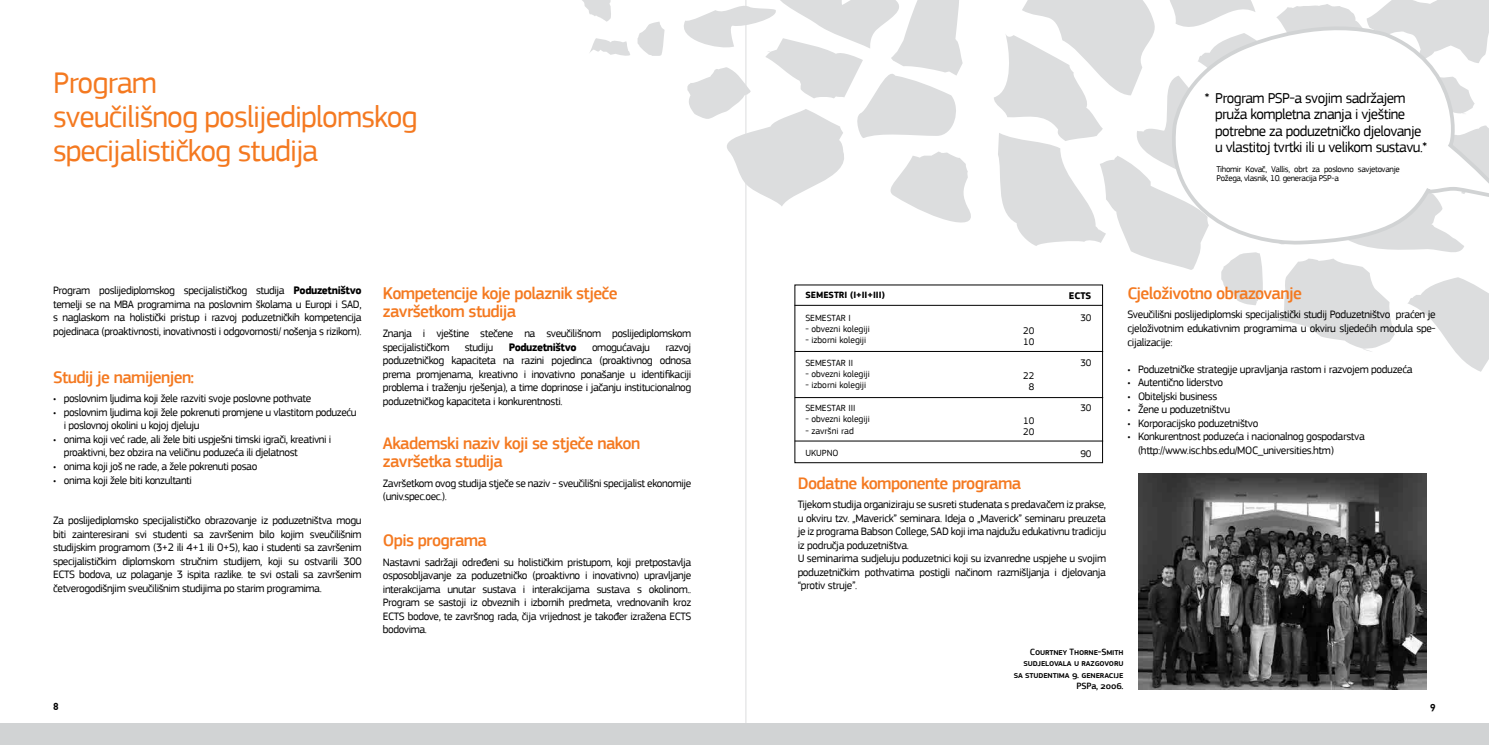
<style>
.page{position:relative;width:1489px;height:745px;background:#fff}
.page>*{position:absolute;margin:0;border:0;box-sizing:border-box;transform-origin:0 0}
.t1{font:31.25px/33.8px "PF Square Sans Pro";letter-spacing:-.03em;color:#f47920}
.t2{font:500 17.5px/18.8px "PF Square Sans Pro";letter-spacing:-.035em;color:#f47920}
.t3{font:15px/16.2px "PF Square Sans Pro";letter-spacing:-.035em;color:#000}
.t4{font:11.25px/13.5px "PF Square Sans Pro";letter-spacing:-.035em;color:#000}
.t5{font:700 11.25px "PF Square Sans Pro";letter-spacing:-.035em;color:#000}
.t6{font:10px/11.2px "PF Square Sans Pro";color:#000}
.t7{font:700 10px "PF Square Sans Pro";color:#000}
.t8{font:700 10px "DIN Alternate";color:#000}
.t9{font:9.38px "PF Square Sans Pro";color:#000}
.t10{font:500 9.38px/11.2px "PF Square Sans Pro";letter-spacing:-.015em;color:#000;text-align:right}
.t11{font:700 9.38px "PF Square Sans Pro";color:#000}
.t12{font:8.75px/9.4px "PF Square Sans Pro";letter-spacing:-.035em;color:#000}
.s1{font-weight:700}
</style>
<div class="page">
<hr style="left:745px;top:0;width:1px;height:744px;background:#dcddde">
<svg style="left:589px;top:38px;width:41px;height:18px"></svg>
<svg style="left:582px;top:0;width:29px;height:22px"></svg>
<svg style="left:637px;top:22px;width:27px;height:34px"></svg>
<svg style="left:684px;top:0;width:287px;height:233px"></svg>
<svg style="left:993px;top:0;width:495px;height:371px"></svg>
<div style="left:744px;top:723px;width:744px;height:21px;background:#d1d3d4"></div>
<div style="left:0;top:723px;width:744px;height:21px;background:#d1d3d4"></div>
<svg style="left:1164px;top:18px;width:324px;height:229px"></svg>
<hr style="left:794px;top:305px;width:308px;height:1px;background:#000">
<hr style="left:794px;top:351px;width:309px;height:1px;background:#000">
<hr style="left:794px;top:397px;width:309px;height:1px;background:#000">
<hr style="left:794px;top:440px;width:309px;height:1px;background:#000">
<img style="left:1138px;top:473px;width:287px;height:215px">
<h1 class="t1" style="left:53px;top:66px;width:366px">Program<br>sveučilišnog poslijediplomskog specijalističkog studija</h1>
<p class="t4" style="left:53px;top:283px;width:310px;text-align:justify">Program poslijediplomskog specijalističkog studija <span class="s1">Poduzetništvo </span>temelji se na MBA programima na poslovnim školama u Europi i SAD, s naglaskom na holistički pristup i razvoj poduzetničkih kompetencija pojedinaca (proaktivnosti, inovativnosti i odgovornosti/ nošenja s rizikom).</p>
<h2 class="t2" style="left:53px;top:367px;width:143px">Studij je namijenjen:</h2>
<p class="t4" style="left:53px;top:392px;width:260px">• poslovnim ljudima koji žele razviti svoje poslovne pothvate</p>
<p class="t4" style="left:64px;top:405px;width:294px;text-indent:-11px">• poslovnim ljudima koji žele pokrenuti promjene u vlastitom poduzeću i poslovnoj okolini u kojoj djeluju</p>
<p class="t4" style="left:64px;top:432px;width:269px;text-indent:-11px">• onima koji već rade, ali žele biti uspješni timski igrači, kreativni i proaktivni, bez obzira na veličinu poduzeća ili djelatnost</p>
<p class="t4" style="left:53px;top:459px;width:206px">• onima koji još ne rade, a žele pokrenuti posao</p>
<p class="t4" style="left:53px;top:473px;width:140px">• onima koji žele biti konzultanti</p>
<p class="t4" style="left:53px;top:513px;width:310px;text-align:justify">Za poslijediplomsko specijalističko obrazovanje iz poduzetništva mogu biti zainteresirani svi studenti sa završenim bilo kojim sveučilišnim studijskim programom (3+2 ili 4+1 ili 0+5), kao i studenti sa završenim specijalističkim diplomskom stručnim studijem, koji su ostvarili 300<br>ECTS bodova, uz polaganje 3 ispita razlike. te svi ostali sa završenim četverogodišnjim sveučilišnim studijima po starim programima.</p>
<h2 class="t2" style="left:383px;top:284px;width:236px">Kompetencije koje polaznik stječe završetkom studija</h2>
<p class="t4" style="left:383px;top:326px;width:310px">Znanja i vještine stečene na sveučilišnom poslijediplomskom specijalističkom</p>
<p class="t4" style="left:465px;top:340px;width:30px">studiju</p>
<p class="t5" style="left:508px;top:340px;width:69px">Poduzetništvo</p>
<p class="t4" style="left:592px;top:340px;width:60px">omogućavaju</p>
<p class="t4" style="left:383px;top:340px;width:310px;text-align:justify;text-indent:282px">razvoj poduzetničkog kapaciteta na razini pojedinca (proaktivnog odnosa prema promjenama, kreativno i inovativno ponašanje u identifikaciji problema i traženju rješenja), a time doprinose i jačanju institucionalnog poduzetničkog kapaciteta i konkurentnosti.</p>
<h2 class="t2" style="left:383px;top:435px;width:259px;line-height:17.5px">Akademski naziv koji se stječe nakon završetka studija</h2>
<p class="t4" style="left:383px;top:476px;width:310px">Završetkom ovog studija stječe se naziv - sveučilišni specijalist ekonomije (univ.spec.oec.).</p>
<h2 class="t2" style="left:383px;top:531px;width:106px">Opis programa</h2>
<p class="t4" style="left:383px;top:555px;width:310px;text-align:justify">Nastavni sadržaji određeni su holističkim pristupom, koji pretpostavlja osposobljavanje za poduzetničko (proaktivno i inovativno) upravljanje interakcijama unutar sustava i interakcijama sustava s okolinom..<br>Program se sastoji iz obveznih i izbornih predmeta, vrednovanih kroz ECTS bodove, te završnog rada, čija vrijednost je također izražena ECTS bodovima.</p>
<h3 class="t3" style="left:1215px;top:90px;width:214px;text-indent:-11px">* Program PSP-a svojim sadržajem pruža kompletna znanja i vještine potrebne za poduzetničko djelovanje u vlastitoj tvrtki ili u velikom sustavu.*</h3>
<p class="t12" style="left:1216px;top:164px;width:185px">Tihomir Kovač, Vallis, obrt za poslovno savjetovanje<br>Požega, vlasnik, 10. generacija PSP-a</p>
<p class="t11" style="left:805px;top:289px;width:81px">SEMESTRI (I+II+III)</p>
<p class="t9" style="left:805px;top:312px;width:47px">SEMESTAR I</p>
<p class="t9" style="left:805px;top:323px;width:66px">- obvezni kolegiji</p>
<p class="t9" style="left:805px;top:334px;width:62px">- izborni kolegiji</p>
<p class="t9" style="left:805px;top:357px;width:49px">SEMESTAR II</p>
<p class="t9" style="left:805px;top:368px;width:66px">- obvezni kolegiji</p>
<p class="t9" style="left:805px;top:379px;width:62px">- izborni kolegiji</p>
<p class="t9" style="left:805px;top:402px;width:52px">SEMESTAR III</p>
<p class="t9" style="left:805px;top:413px;width:66px">- obvezni kolegiji</p>
<p class="t9" style="left:805px;top:424px;width:50px">- završni rad</p>
<p class="t9" style="left:805px;top:447px;width:35px">UKUPNO</p>
<p class="t6" style="left:1023px;top:324px;width:13px">20<br>10</p>
<p class="t6" style="left:1023px;top:369px;width:13px;text-align:center">22<br>8</p>
<p class="t6" style="left:1023px;top:414px;width:13px">10<br>20</p>
<p class="t7" style="left:1068px;top:289px;width:24px">ECTS</p>
<p class="t6" style="left:1080px;top:312px;width:13px">30</p>
<p class="t6" style="left:1080px;top:357px;width:13px">30</p>
<p class="t6" style="left:1080px;top:402px;width:13px">30</p>
<p class="t6" style="left:1080px;top:447px;width:13px">90</p>
<h2 class="t2" style="left:797px;top:473px;width:225px">Dodatne komponente programa</h2>
<p class="t4" style="left:797px;top:497px;width:310px">Tijekom studija organiziraju se susreti studenata s predavačem iz prakse, u okviru tzv. „Maverick” seminara. Ideja o „Maverick” seminaru preuzeta je iz programa Babson College, SAD koji ima najdužu edukativnu tradiciju iz područja poduzetništva.<br>U seminarima sudjeluju poduzetnici koji su izvanredne uspjehe u svojim poduzetničkim pothvatima postigli načinom razmišljanja i djelovanja “protiv struje”.</p>
<h2 class="t2" style="left:1127px;top:284px;width:176px">Cjeloživotno obrazovanje</h2>
<p class="t4" style="left:1127px;top:308px;width:310px;text-align:justify">Sveučilišni poslijediplomski specijalistički studij Poduzetništvo praćen je cjeloživotnim edukativnim programima u okviru sljedećih modula spe&shy;cijalizacije:</p>
<p class="t4" style="left:1127px;top:362px;width:287px">• Poduzetničke strategije upravljanja rastom i razvojem poduzeća</p>
<p class="t4" style="left:1127px;top:375px;width:97px">• Autentično liderstvo</p>
<p class="t4" style="left:1127px;top:389px;width:91px">• Obiteljski business</p>
<p class="t4" style="left:1127px;top:402px;width:104px">• Žene u poduzetništvu</p>
<p class="t4" style="left:1127px;top:416px;width:132px">• Korporacijsko poduzetništvo</p>
<p class="t4" style="left:1137px;top:429px;width:228px;text-indent:-11px">• Konkurentnost poduzeća i nacionalnog gospodarstva (http://www.isc.hbs.edu/MOC_universities.htm)</p>
<p class="t10" style="left:1013px;top:646px;width:111px">Courtney Thorne-Smith sudjelovala u razgovoru sa studentima 9. generacije<br>PSPa, 2006.</p>
<p class="t8" style="left:53px;top:699px;width:7px">8</p>
<p class="t8" style="left:1430px;top:699px;width:7px">9</p>
</div>
